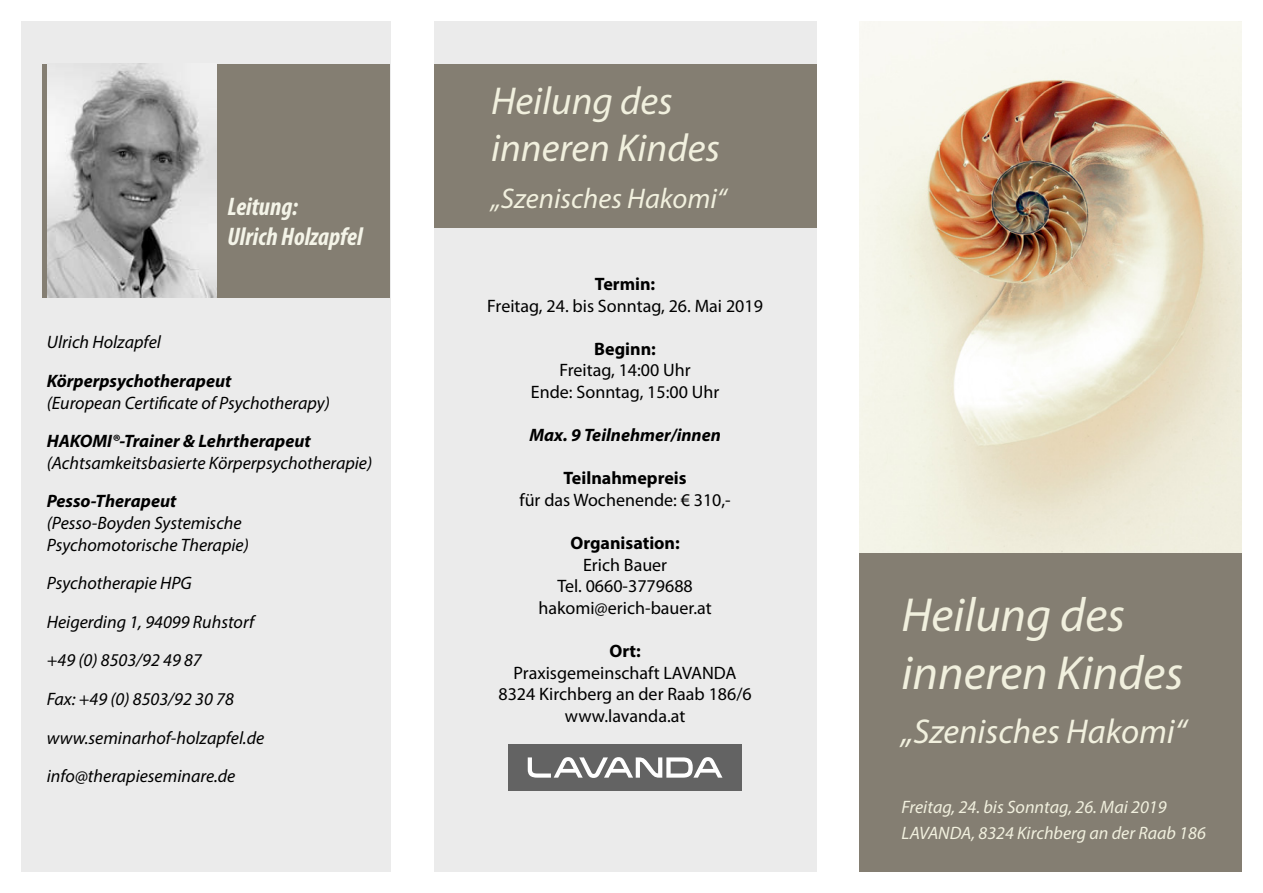
<style>
.page{position:relative;width:1263px;height:893px;background:#fff}
.page>*{position:absolute;margin:0;border:0;box-sizing:border-box;transform-origin:0 0}
.t1{font:italic 48px/57.6px "Myriad Pro";color:#f1f0de}
.t2{font:italic 39px/46.8px "Myriad Pro";color:#f1f0de}
.t3{font:italic 34.5px "Myriad Pro";color:#f1f0de}
.t4{font:italic 28.5px "Myriad Pro";color:#f1f0de}
.t5{font:italic 700 condensed 25.5px/30.6px "Myriad Pro";color:#f4f4e8}
.t6{font:italic 18px/38.5px "Myriad Pro";color:#000}
.t7{font:18px/21.6px "Myriad Pro";color:#000;text-align:center}
.t8{font:italic 700 18px "Myriad Pro";color:#000}
.t9{font:italic 18px/25.8px "Myriad Pro";color:#f1f0de}
.t10{font:700 18px "Myriad Pro";color:#000}
</style>
<div class="page">
<div style="left:434px;top:21px;width:382px;height:851px;background:#ebebeb"></div>
<div style="left:21px;top:21px;width:370px;height:851px;background:#ebebeb"></div>
<div style="left:43px;top:64px;width:347px;height:234px;background:#847e72"></div>
<div style="left:434px;top:64px;width:382px;height:163px;background:#847e72"></div>
<div style="left:859px;top:21px;width:383px;height:851px;background:#847e72"></div>
<img style="left:47px;top:64px;width:169px;height:234px">
<img style="left:859px;top:21px;width:383px;height:532px">
<div style="left:508px;top:744px;width:234px;height:47px;background:#636363"></div>
<svg style="left:528px;top:757px;width:194px;height:21px"></svg>
<h3 class="t5" style="left:227px;top:190px;width:137px">Leitung:<br>Ulrich Holzapfel</h3>
<p class="t6" style="left:47px;top:323px;width:116px">Ulrich Holzapfel</p>
<p class="t8" style="left:47px;top:369px;width:186px">Körperpsychotherapeut</p>
<p class="t6" style="left:47px;top:383px;width:285px">(European Certificate of Psychotherapy)</p>
<p class="t8" style="left:47px;top:429px;width:266px">HAKOMI®-Trainer &amp; Lehrtherapeut</p>
<p class="t6" style="left:47px;top:443px;width:327px">(Achtsamkeitsbasierte Körperpsychotherapie)</p>
<p class="t8" style="left:47px;top:490px;width:131px">Pesso-Therapeut</p>
<p class="t6" style="left:47px;top:512px;width:204px;line-height:21.6px">(Pesso-Boyden Systemische<br>Psychomotorische Therapie)</p>
<p class="t6" style="left:47px;top:564px;width:219px">Psychotherapie HPG<br>Heigerding 1, 94099 Ruhstorf +49 (0) 8503/92 49 87<br>Fax: +49 (0) 8503/92 30 78 www.seminarhof-holzapfel.de info@therapieseminare.de</p>
<h2 class="t2" style="left:491px;top:77px;width:230px">Heilung des inneren Kindes</h2>
<h3 class="t4" style="left:491px;top:181px;width:237px">„Szenisches Hakomi“</h3>
<p class="t10" style="left:595px;top:272px;width:62px">Termin:</p>
<p class="t7" style="left:487px;top:294px;width:277px">Freitag, 24. bis Sonntag, 26. Mai 2019</p>
<p class="t10" style="left:594px;top:337px;width:63px">Beginn:</p>
<p class="t7" style="left:531px;top:359px;width:190px">Freitag, 14:00 Uhr<br>Ende: Sonntag, 15:00 Uhr</p>
<p class="t8" style="left:529px;top:423px;width:193px">Max. 9 Teilnehmer/innen</p>
<p class="t10" style="left:563px;top:466px;width:125px">Teilnahmepreis</p>
<p class="t7" style="left:519px;top:489px;width:213px">für das Wochenende: € 310,-</p>
<p class="t10" style="left:570px;top:531px;width:111px">Organisation:</p>
<p class="t7" style="left:538px;top:554px;width:175px">Erich Bauer<br>Tel. 0660-3779688 hakomi@erich-bauer.at</p>
<p class="t10" style="left:609px;top:639px;width:33px">Ort:</p>
<p class="t7" style="left:498px;top:662px;width:255px">Praxisgemeinschaft LAVANDA<br>8324 Kirchberg an der Raab 186/6 www.lavanda.at</p>
<h1 class="t1" style="left:901px;top:586px;width:283px">Heilung des inneren Kindes</h1>
<h3 class="t3" style="left:901px;top:710px;width:287px">„Szenisches Hakomi“</h3>
<p class="t9" style="left:901px;top:794px;width:306px">Freitag, 24. bis Sonntag, 26. Mai 2019<br>LAVANDA, 8324 Kirchberg an der Raab 186</p>
</div>
